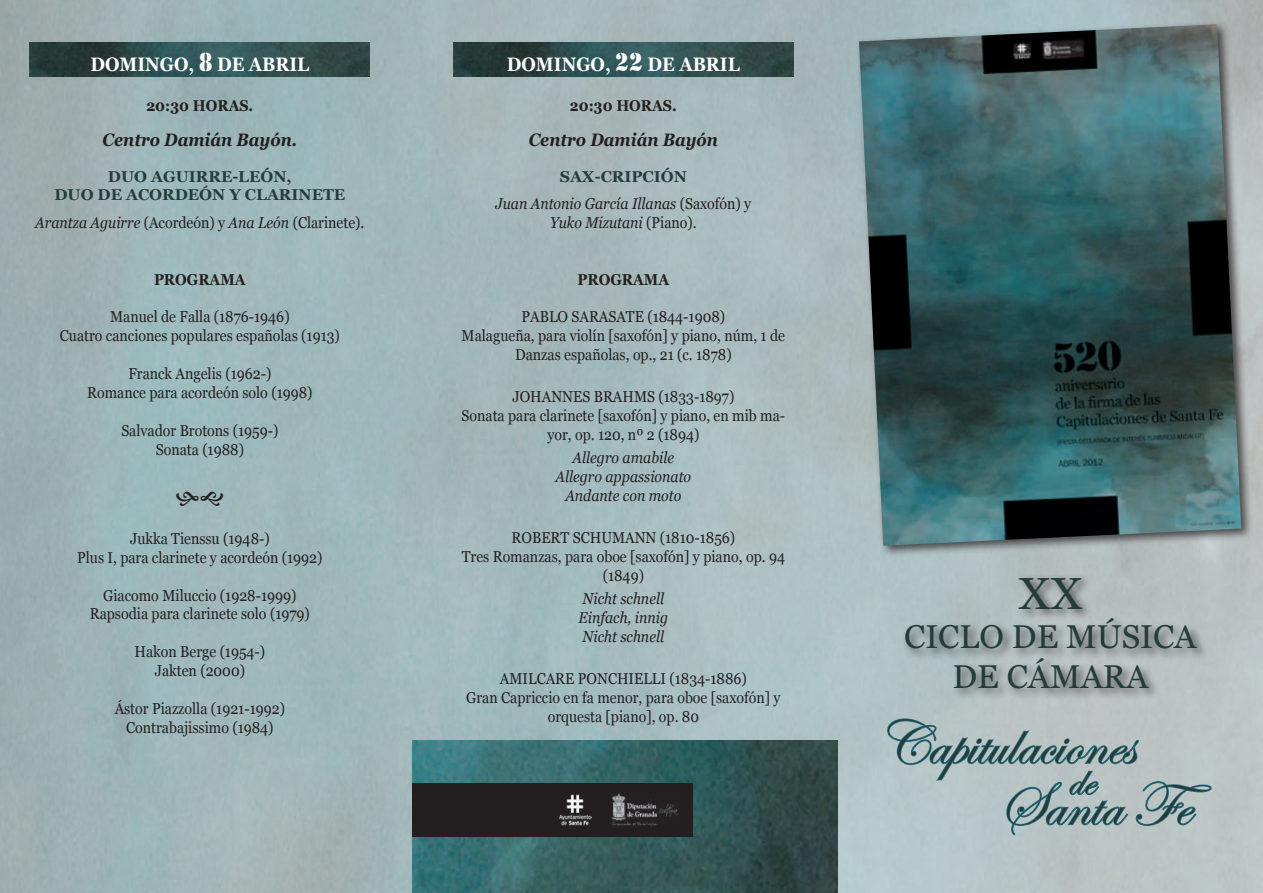
<style>
.page{position:relative;width:1263px;height:893px;background:#fff}
.page>*{position:absolute;margin:0;border:0;box-sizing:border-box;transform-origin:0 0}
.t1{font:63px "Edwardian Script ITC";color:#243d3b}
.t2{font:45px "Georgia";color:#243d3b}
.t3{font:45px "Edwardian Script ITC";color:#243d3b}
.t4{font:33px/39.6px "Georgia";color:#243d3b;text-align:center}
.t5{font:700 19.5px "Georgia";color:#fff;scale:.9 1}
.t6{font:italic 700 18px "Georgia";color:#231f20;scale:.9 1}
.t7{font:15.75px/18.9px "Georgia";color:#231f20;text-align:center;scale:.9 1}
.t8{font:italic 15.75px/18.9px "Georgia";color:#231f20;text-align:center;scale:.9 1}
.t9{font:700 15.75px/18.9px "Georgia";color:#243d3b;text-align:center}
.t10{font:700 15.75px "Georgia";color:#231f20;scale:.9 1}
.s1{font-family:"Stencil";font-weight:400;font-size:27px}
.s2{font-style:italic}
.s3{font-weight:700;font-style:normal;color:#243d3b}
.s4{font-style:normal}
</style>
<div class="page">
<img style="left:0;top:0;width:1263px;height:893px">
<div style="left:855px;top:21px;width:398px;height:537px;background:#231f20;opacity:.75"></div>
<img style="left:859px;top:24px;width:382px;height:522px">
<img style="left:412px;top:741px;width:426px;height:152px">
<div style="left:412px;top:783px;width:281px;height:53px;background:#231f20"></div>
<img style="left:612px;top:794px;width:67px;height:32px">
<img style="left:559px;top:794px;width:33px;height:31px">
<div style="left:902px;top:573px;width:307px;height:128px;background:#231f20;opacity:.75"></div>
<svg style="left:886px;top:718px;width:326px;height:153px;background:#acbdbf"></svg>
<img style="left:30px;top:43px;width:340px;height:34px">
<img style="left:453px;top:43px;width:340px;height:34px">
<svg style="left:176px;top:491px;width:47px;height:15px"></svg>
<p class="t5" style="left:90px;top:52px;width:245px">DOMINGO, <span class="s1">8</span> DE ABRIL</p>
<p class="t10" style="left:146px;top:96px;width:120px">20:30 HORAS.</p>
<p class="t6" style="left:103px;top:128px;width:218px">Centro Damián Bayón.</p>
<p class="t9" style="left:54px;top:167px;width:292px">DUO AGUIRRE-LEÓN,<br>DUO DE ACORDEÓN Y CLARINETE</p>
<p class="t7" style="left:35px;top:213px;width:367px"><span class="s2">Arantza Aguirre</span> (Acordeón) y <span class="s2">Ana León</span> (Clarinete).</p>
<p class="t10" style="left:154px;top:269px;width:25px">PROGRAMA</p>
<p class="t7" style="left:60px;top:308px;width:313px">Manuel de Falla (1876-1946)<br>Cuatro canciones populares españolas (1913)</p>
<p class="t7" style="left:87px;top:365px;width:252px">Franck Angelis (1962-)<br>Romance para acordeón solo (1998)</p>
<p class="t7" style="left:121px;top:421px;width:176px">Salvador Brotons (1959-)<br>Sonata (1988)</p>
<p class="t7" style="left:77px;top:529px;width:274px">Jukka Tienssu (1948-)<br>Plus I, para clarinete y acordeón (1992)</p>
<p class="t7" style="left:90px;top:586px;width:246px">Giacomo Miluccio (1928-1999)<br>Rapsodia para clarinete solo (1979)</p>
<p class="t7" style="left:135px;top:643px;width:147px">Hakon Berge (1954-)<br>Jakten (2000)</p>
<p class="t7" style="left:115px;top:699px;width:191px">Ástor Piazzolla (1921-1992)<br>Contrabajissimo (1984)</p>
<p class="t5" style="left:507px;top:52px;width:260px">DOMINGO, <span class="s1">22</span> DE ABRIL</p>
<p class="t10" style="left:570px;top:96px;width:120px">20:30 HORAS.</p>
<p class="t6" style="left:529px;top:128px;width:212px">Centro Damián Bayón</p>
<p class="t8" style="left:495px;top:163px;width:286px;line-height:27.5px"><span class="s3">SAX-CRIPCIÓN<br></span>Juan Antonio García Illanas <span class="s4">(Saxofón) y</span></p>
<p class="t8" style="left:550px;top:213px;width:164px">Yuko Mizutani <span class="s4">(Piano).</span></p>
<p class="t10" style="left:578px;top:269px;width:25px">PROGRAMA</p>
<p class="t7" style="left:522px;top:308px;width:76px">Pablo Sarasa</p>
<p class="t7" style="left:626px;top:308px;width:112px">te (1844-1908)</p>
<p class="t7" style="left:462px;top:327px;width:361px">Malagueña, para violín [saxofón] y piano, núm, 1 de</p>
<p class="t7" style="left:515px;top:346px;width:242px">Danzas españolas, op., 21 (c. 1878)</p>
<p class="t7" style="left:462px;top:388px;width:361px">Johannes Brahms (1833-1897)<br>Sonata para clarinete [saxofón] y piano, en mib ma&shy;yor, op. 120, nº 2 (1894)</p>
<p class="t8" style="left:555px;top:448px;width:152px">Allegro amabile<br>Allegro appassionato<br>Andante con moto</p>
<p class="t7" style="left:462px;top:528px;width:361px">Robert Schumann (1810-1856)<br>Tres Romanzas, para oboe [saxofón] y piano, op. 94 (1849)</p>
<p class="t8" style="left:579px;top:589px;width:101px;text-align:left">Nicht schnell<br>Einfach, innig<br>Nicht schnell</p>
<p class="t7" style="left:500px;top:669px;width:22px">Amilcare</p>
<p class="t7" style="left:578px;top:669px;width:66px">Ponchielli</p>
<p class="t7" style="left:669px;top:669px;width:87px">(1834-1886)</p>
<p class="t7" style="left:466px;top:688px;width:351px">Gran Capriccio en fa menor, para oboe [saxofón] y</p>
<p class="t7" style="left:548px;top:707px;width:170px">orquesta [piano], op. 80</p>
<h2 class="t2" style="left:1018px;top:566px;width:65px">XX</h2>
<h3 class="t4" style="left:904px;top:618px;width:294px">CICLO DE MÚSICA<br>DE CÁMARA</h3>
<h1 class="t1" style="left:877px;top:709px;width:259px">Capitulaciones</h1>
<h2 class="t3" style="left:1068px;top:755px;width:28px">de</h2>
<h1 class="t1" style="left:999px;top:770px;width:214px">Santa Fe</h1>
</div>
